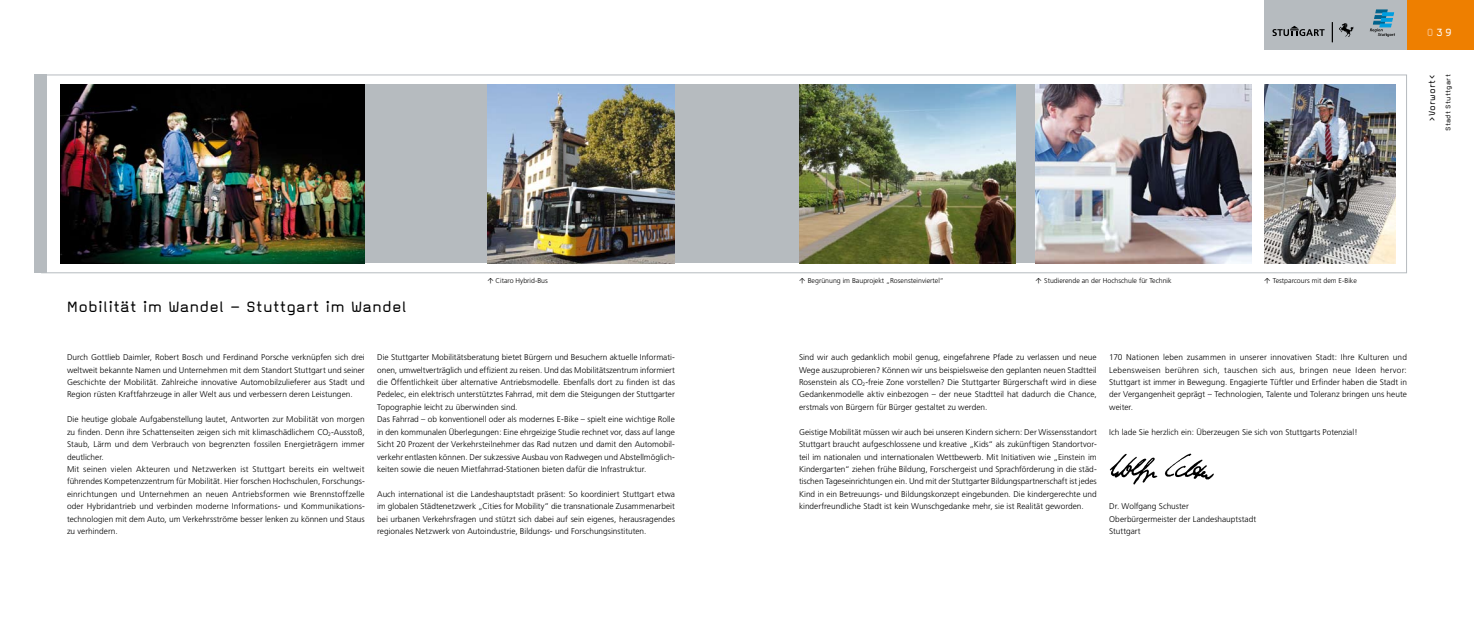
<style>
.page{position:relative;width:1474px;height:621px;background:#fff}
.page>*{position:absolute;margin:0;border:0;box-sizing:border-box;transform-origin:0 0}
.t1{font:17.5px "Magda Clean";letter-spacing:.01em;color:#000}
.t2{font:12.25px "Magda Clean";color:#fff}
.t3{font:10.5px "Magda Clean";color:#000}
.t4{font:300 8.31px/12.4px "Frutiger";color:#000;text-align:justify}
.t5{font:7.88px "Magda Clean";letter-spacing:.025em;color:#000}
.t6{font:300 7px "Frutiger";color:#000}
.s1{color:#f9c188}
</style>
<div class="page">
<div style="left:67px;top:84px;width:1184px;height:179px;background:#b6bbbf"></div>
<div style="left:41px;top:74px;width:1365px;height:199px;border:1px solid #b6bbbf"></div>
<div style="left:1406px;top:0;width:67px;height:50px;background:#ee7f00"></div>
<div style="left:1264px;top:0;width:142px;height:50px;background:#b6bbbf"></div>
<svg style="left:1370px;top:10px;width:24px;height:27px"></svg>
<svg style="left:1272px;top:26px;width:52px;height:10px"></svg>
<img style="left:1339px;top:24px;width:14px;height:13px">
<svg style="left:1331px;top:22px;width:1px;height:20px"></svg>
<img style="left:1035px;top:84px;width:216px;height:179px">
<img style="left:799px;top:84px;width:216px;height:179px">
<img style="left:487px;top:84px;width:188px;height:179px">
<img style="left:61px;top:84px;width:304px;height:179px">
<img style="left:1264px;top:84px;width:131px;height:179px">
<div style="left:35px;top:74px;width:12px;height:199px;background:#b6bbbf"></div>
<img style="left:1109px;top:453px;width:105px;height:32px">
<h2 class="t2" style="left:1426px;top:25px;width:27px"><span class="s1">0</span>39</h2>
<p class="t3" style="left:1425px;top:121px;width:48px;rotate:-90deg">&gt;Vorwort&lt;</p>
<p class="t5" style="left:1443px;top:131px;width:58px;rotate:-90deg">Stadt Stuttgart</p>
<h1 class="t1" style="left:67px;top:296px;width:341px">Mobilität im Wandel – Stuttgart im Wandel</h1>
<p class="t6" style="left:495px;top:277px;width:54px">Citaro Hybrid-Bus</p>
<p class="t6" style="left:807px;top:277px;width:138px">Begrünung im Bauprojekt „Rosensteinviertel“</p>
<p class="t6" style="left:1044px;top:277px;width:129px">Studierende an der Hochschule für Technik</p>
<p class="t6" style="left:1272px;top:277px;width:85px">Testparcours mit dem E-Bike</p>
<p class="t4" style="left:67px;top:351px;width:299px">Durch Gottlieb Daimler, Robert Bosch und Ferdinand Porsche verknüpfen sich drei weltweit bekannte Namen und Unternehmen mit dem Standort Stuttgart und seiner Geschichte der Mobilität. Zahlreiche innovative Automobilzulieferer aus Stadt und Region rüsten Kraftfahrzeuge in aller Welt aus und verbessern deren Leistungen.</p>
<p class="t4" style="left:67px;top:413px;width:299px;text-align:left">Die heutige globale Aufgabenstellung lautet, Antworten zur Mobilität von morgen zu finden. Denn ihre Schattenseiten zeigen sich mit klimaschädlichem CO<sub>2</sub>-Ausstoß, Staub, Lärm und dem Verbrauch von begrenzten fossilen Energieträgern immer deutlicher.<br>Mit seinen vielen Akteuren und Netzwerken ist Stuttgart bereits ein weltweit führendes Kompetenzzentrum für Mobilität. Hier forschen Hochschulen, Forschungs&shy;einrichtungen und Unternehmen an neuen Antriebsformen wie Brennstoffzelle oder Hybridantrieb und verbinden moderne Informations- und Kommunikations&shy;technologien mit dem Auto, um Verkehrsströme besser lenken zu können und Staus zu verhindern.</p>
<p class="t4" style="left:377px;top:351px;width:299px;text-align:left">Die Stuttgarter Mobilitätsberatung bietet Bürgern und Besuchern aktuelle Informati&shy;onen, umweltverträglich und effizient zu reisen. Und das Mobilitätszentrum informiert die Öffentlichkeit über alternative Antriebsmodelle. Ebenfalls dort zu finden ist das Pedelec, ein elektrisch unterstütztes Fahrrad, mit dem die Steigungen der Stuttgarter Topographie leicht zu überwinden sind.<br>Das Fahrrad – ob konventionell oder als modernes E-Bike – spielt eine wichtige Rolle in den kommunalen Überlegungen: Eine ehrgeizige Studie rechnet vor, dass auf lange Sicht 20 Prozent der Verkehrsteilnehmer das Rad nutzen und damit den Automobil&shy;verkehr entlasten können. Der sukzessive Ausbau von Radwegen und Abstellmöglich&shy;keiten sowie die neuen Mietfahrrad-Stationen bieten dafür die Infrastruktur.</p>
<p class="t4" style="left:377px;top:487px;width:299px">Auch international ist die Landeshauptstadt präsent: So koordiniert Stuttgart etwa im globalen Städtenetzwerk „Cities for Mobility” die transnationale Zusammenarbeit bei urbanen Verkehrsfragen und stützt sich dabei auf sein eigenes, herausragendes regionales Netzwerk von Autoindustrie, Bildungs- und Forschungsinstituten.</p>
<p class="t4" style="left:799px;top:351px;width:299px">Sind wir auch gedanklich mobil genug, eingefahrene Pfade zu verlassen und neue Wege auszuprobieren? Können wir uns beispielsweise den geplanten neuen Stadtteil Rosenstein als CO<sub>2</sub>-freie Zone vorstellen? Die Stuttgarter Bürgerschaft wird in diese Gedankenmodelle aktiv einbezogen – der neue Stadtteil hat dadurch die Chance, erstmals von Bürgern für Bürger gestaltet zu werden.</p>
<p class="t4" style="left:799px;top:425px;width:299px">Geistige Mobilität müssen wir auch bei unseren Kindern sichern: Der Wissensstandort Stuttgart braucht aufgeschlossene und kreative „Kids“ als zukünftigen Standortvor&shy;teil im nationalen und internationalen Wettbewerb. Mit Initiativen wie „Einstein im Kindergarten“ ziehen frühe Bildung, Forschergeist und Sprachförderung in die städ&shy;tischen Tageseinrichtungen ein. Und mit der Stuttgarter Bildungspartnerschaft ist jedes Kind in ein Betreuungs- und Bildungskonzept eingebunden. Die kindergerechte und kinderfreundliche Stadt ist kein Wunschgedanke mehr, sie ist Realität geworden.</p>
<p class="t4" style="left:1109px;top:351px;width:299px">170 Nationen leben zusammen in unserer innovativen Stadt: Ihre Kulturen und Lebensweisen berühren sich, tauschen sich aus, bringen neue Ideen hervor:<br>Stuttgart ist immer in Bewegung. Engagierte Tüftler und Erfinder haben die Stadt in der Vergangenheit geprägt – Technologien, Talente und Toleranz bringen uns heute weiter.</p>
<p class="t4" style="left:1109px;top:425px;width:250px">Ich lade Sie herzlich ein: Überzeugen Sie sich von Stuttgarts Potenzial!</p>
<p class="t4" style="left:1109px;top:499px;width:148px;text-align:left">Dr. Wolfgang Schuster<br>Oberbürgermeister der Landeshauptstadt<br>Stuttgart</p>
</div>
